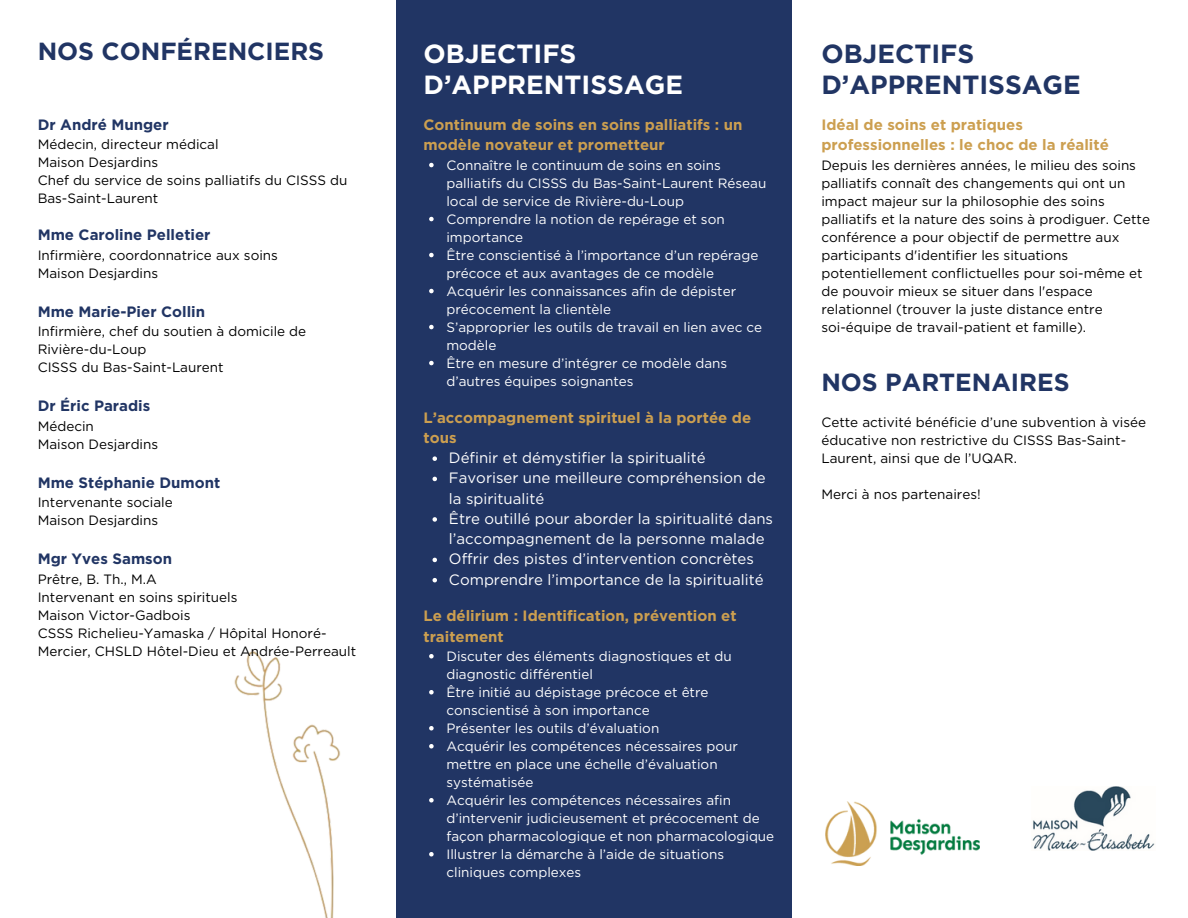
<style>
.page{position:relative;width:1188px;height:918px;background:#fff}
.page>*{position:absolute;margin:0;border:0;box-sizing:border-box;transform-origin:0 0}
.t1{font:700 26.25px/31.5px "Gotham";color:#fff}
.t2{font:700 26.25px/31.5px "Gotham";color:#213564}
.t3{font:700 24.75px "Gotham";color:#213564}
.t4{font:15px/20.2px "Gotham";color:#fff}
.t5{font:700 15px/20.2px "Gotham";color:#cc9f50}
.t6{font:700 15px "Gotham";color:#213564}
.t7{font:13.5px/18px "Gotham";color:#000}
.t8{font:13.5px/18px "Gotham";color:#fff}
</style>
<div class="page">
<div style="left:396px;top:0;width:396px;height:918px;background:#213564"></div>
<img style="left:234px;top:651px;width:107px;height:267px">
<svg style="left:429px;top:163px;width:5px;height:4px"></svg>
<svg style="left:429px;top:217px;width:5px;height:4px"></svg>
<svg style="left:429px;top:253px;width:5px;height:4px"></svg>
<svg style="left:429px;top:289px;width:5px;height:4px"></svg>
<svg style="left:429px;top:325px;width:5px;height:4px"></svg>
<svg style="left:429px;top:361px;width:5px;height:4px"></svg>
<svg style="left:433px;top:456px;width:4px;height:5px"></svg>
<svg style="left:433px;top:477px;width:4px;height:4px"></svg>
<svg style="left:433px;top:517px;width:4px;height:5px"></svg>
<svg style="left:433px;top:558px;width:4px;height:4px"></svg>
<svg style="left:433px;top:578px;width:4px;height:4px"></svg>
<svg style="left:429px;top:654px;width:5px;height:4px"></svg>
<svg style="left:429px;top:690px;width:5px;height:4px"></svg>
<svg style="left:429px;top:726px;width:5px;height:4px"></svg>
<svg style="left:429px;top:744px;width:5px;height:4px"></svg>
<svg style="left:429px;top:798px;width:5px;height:4px"></svg>
<svg style="left:429px;top:852px;width:5px;height:4px"></svg>
<img style="left:825px;top:801px;width:154px;height:65px">
<img style="left:1032px;top:787px;width:123px;height:64px">
<p class="t3" style="left:38px;top:37px;width:288px">NOS CONFÉRENCIERS</p>
<p class="t6" style="left:38px;top:116px;width:133px">Dr André Munger</p>
<p class="t7" style="left:38px;top:135px;width:182px">Médecin, directeur médical</p>
<p class="t7" style="left:38px;top:153px;width:122px">Maison Desjardins</p>
<p class="t7" style="left:38px;top:171px;width:311px">Chef du service de soins palliatifs du CISSS du<br>Bas-Saint-Laurent</p>
<p class="t6" style="left:38px;top:226px;width:174px">Mme Caroline Pelletier</p>
<p class="t7" style="left:38px;top:246px;width:242px">Infirmière, coordonnatrice aux soins</p>
<p class="t7" style="left:38px;top:264px;width:122px">Maison Desjardins</p>
<p class="t6" style="left:38px;top:303px;width:169px">Mme Marie-Pier Collin</p>
<p class="t7" style="left:38px;top:322px;width:270px">Infirmière, chef du soutien à domicile de</p>
<h1 class="t7" style="left:38px;top:340px;width:110px">Rivière-du-Loup</h1>
<h2 class="t7" style="left:38px;top:358px;width:187px">CISSS du Bas-Saint-Laurent</h2>
<p class="t6" style="left:38px;top:397px;width:114px">Dr Éric Paradis</p>
<p class="t7" style="left:38px;top:417px;width:58px">Médecin</p>
<p class="t7" style="left:38px;top:435px;width:122px">Maison Desjardins</p>
<p class="t6" style="left:38px;top:474px;width:184px">Mme Stéphanie Dumont</p>
<p class="t7" style="left:38px;top:493px;width:137px">Intervenante sociale</p>
<p class="t7" style="left:38px;top:511px;width:122px">Maison Desjardins</p>
<h2 class="t6" style="left:38px;top:550px;width:136px">Mgr Yves Samson</h2>
<p class="t7" style="left:38px;top:570px;width:121px">Prêtre, B. Th., M.A</p>
<p class="t7" style="left:38px;top:588px;width:201px">Intervenant en soins spirituels</p>
<p class="t7" style="left:38px;top:606px;width:154px">Maison Victor-Gadbois</p>
<p class="t7" style="left:38px;top:624px;width:320px">CSSS Richelieu-Yamaska / Hôpital Honoré-<br>Mercier, CHSLD Hôtel-Dieu et Andrée-Perreault</p>
<p class="t1" style="left:424px;top:37px;width:261px">OBJECTIFS<br>D’APPRENTISSAGE</p>
<p class="t5" style="left:424px;top:115px;width:321px">Continuum de soins en soins palliatifs : un modèle novateur et prometteur</p>
<p class="t8" style="left:446px;top:156px;width:321px">Connaître le continuum de soins en soins palliatifs du CISSS du Bas-Saint-Laurent Réseau local de service de Rivière-du-Loup</p>
<p class="t8" style="left:446px;top:210px;width:280px">Comprendre la notion de repérage et son importance</p>
<p class="t8" style="left:446px;top:246px;width:313px">Être conscientisé à l’importance d’un repérage précoce et aux avantages de ce modèle</p>
<p class="t8" style="left:446px;top:282px;width:291px">Acquérir les connaissances afin de dépister précocement la clientèle</p>
<p class="t8" style="left:446px;top:318px;width:317px">S’approprier les outils de travail en lien avec ce modèle</p>
<p class="t8" style="left:446px;top:354px;width:282px">Être en mesure d’intégrer ce modèle dans d’autres équipes soignantes</p>
<p class="t5" style="left:424px;top:407px;width:329px">L’accompagnement spirituel à la portée de tous</p>
<p class="t4" style="left:449px;top:448px;width:258px">Définir et démystifier la spiritualité</p>
<p class="t4" style="left:449px;top:468px;width:318px">Favoriser une meilleure compréhension de la spiritualité</p>
<p class="t4" style="left:449px;top:508px;width:326px">Être outillé pour aborder la spiritualité dans l’accompagnement de la personne malade</p>
<p class="t4" style="left:449px;top:549px;width:306px">Offrir des pistes d’intervention concrètes</p>
<p class="t4" style="left:449px;top:569px;width:316px">Comprendre l’importance de la spiritualité</p>
<h2 class="t5" style="left:424px;top:606px;width:315px">Le délirium : Identification, prévention et traitement</h2>
<p class="t8" style="left:446px;top:647px;width:287px">Discuter des éléments diagnostiques et du diagnostic différentiel</p>
<p class="t8" style="left:446px;top:683px;width:264px">Être initié au dépistage précoce et être conscientisé à son importance</p>
<p class="t8" style="left:446px;top:719px;width:214px">Présenter les outils d’évaluation</p>
<p class="t8" style="left:446px;top:737px;width:293px">Acquérir les compétences nécessaires pour mettre en place une échelle d’évaluation systématisée</p>
<p class="t8" style="left:446px;top:791px;width:329px">Acquérir les compétences nécessaires afin d’intervenir judicieusement et précocement de façon pharmacologique et non pharmacologique</p>
<p class="t8" style="left:446px;top:845px;width:279px">Illustrer la démarche à l’aide de situations cliniques complexes</p>
<p class="t2" style="left:821px;top:37px;width:261px">OBJECTIFS<br>D’APPRENTISSAGE</p>
<p class="t5" style="left:821px;top:115px;width:203px">Idéal de soins et pratiques</p>
<p class="t5" style="left:821px;top:135px;width:289px">professionnelles : le choc de la réalité</p>
<h1 class="t7" style="left:821px;top:156px;width:330px">Depuis les dernières années, le milieu des soins palliatifs connaît des changements qui ont un impact majeur sur la philosophie des soins palliatifs et la nature des soins à prodiguer. Cette conférence a pour objectif de permettre aux participants d'identifier les situations potentiellement conflictuelles pour soi-même et de pouvoir mieux se situer dans l'espace relationnel (trouver la juste distance entre soi-équipe de travail-patient et famille).</h1>
<h1 class="t3" style="left:821px;top:367px;width:250px">NOS PARTENAIRES</h1>
<p class="t7" style="left:821px;top:413px;width:326px">Cette activité bénéficie d’une subvention à visée éducative non restrictive du CISSS Bas-Saint-<br>Laurent, ainsi que de l’UQAR.</p>
<p class="t7" style="left:821px;top:485px;width:161px">Merci à nos partenaires!</p>
</div>
